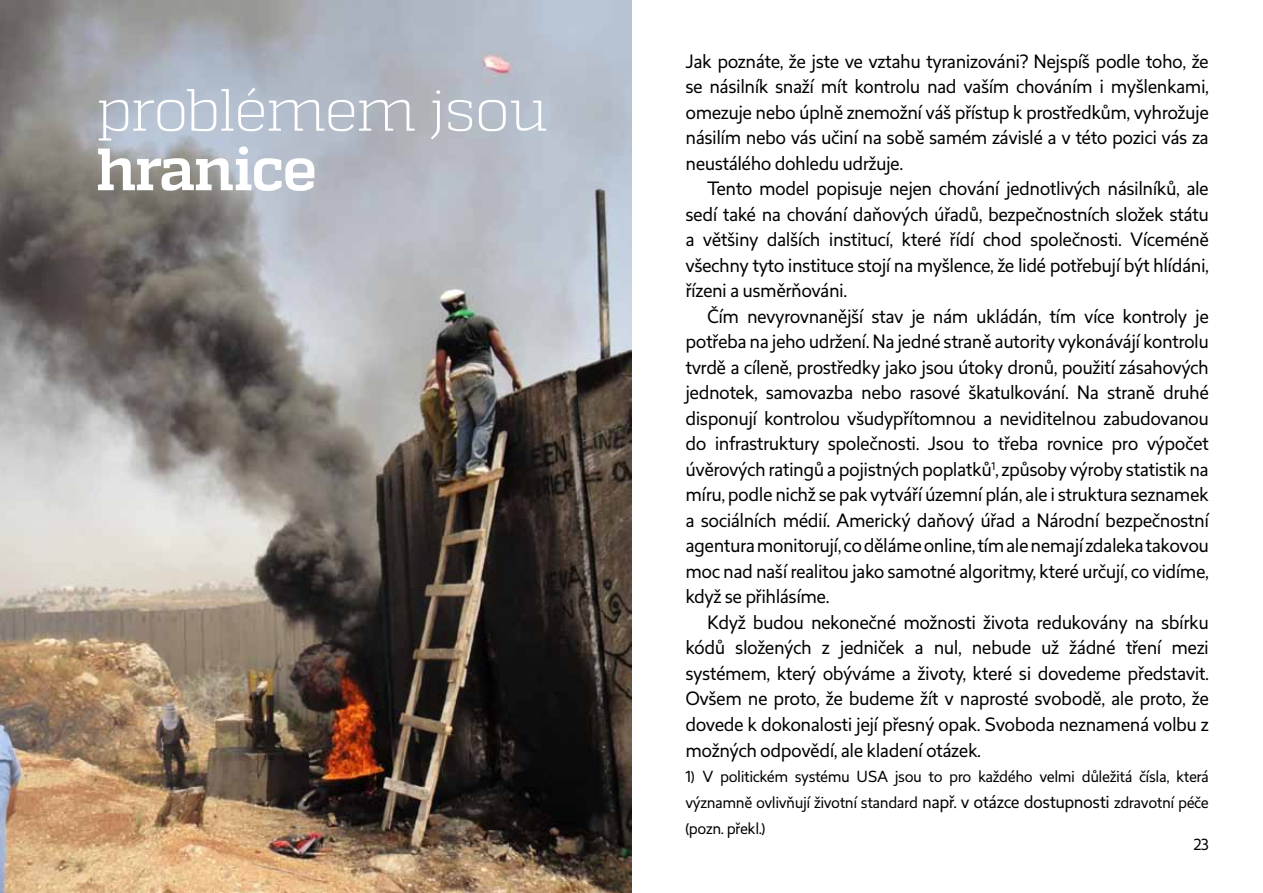
<style>
.page{position:relative;width:1263px;height:893px;background:#fff}
.page>*{position:absolute;margin:0;border:0;box-sizing:border-box;transform-origin:0 0}
.t1{font:300 59.55px "Quadon";letter-spacing:-.025em;color:#fff}
.t2{font:700 59.55px "Quadon";letter-spacing:-.025em;color:#fff}
.t3{font:18px/25.5px "Revisal";letter-spacing:-.03em;color:#000;text-align:justify}
.t4{font:15px/26px "Revisal";letter-spacing:-.03em;color:#000;text-align:justify}
.s1{font-size:16.5px}
</style>
<div class="page">
<img style="left:0;top:0;width:631px;height:893px">
<h1 class="t1" style="left:96px;top:76px;width:454px">problémem jsou</h1>
<h1 class="t2" style="left:96px;top:135px;width:223px">hranice</h1>
<p class="t3" style="left:685px;top:48px;width:525px">Jak poznáte, že jste ve vztahu tyranizováni? Nejspíš podle toho, že se násilník snaží mít kontrolu nad vaším chováním i myšlenkami, omezuje nebo úplně znemožní váš přístup k prostředkům, vyhrožuje násilím nebo vás učiní na sobě samém závislé a v této pozici vás za neustálého dohledu udržuje.</p>
<p class="t3" style="left:685px;top:175px;width:525px;text-indent:22px">Tento model popisuje nejen chování jednotlivých násilníků, ale sedí také na chování daňových úřadů, bezpečnostních složek státu a většiny dalších institucí, které řídí chod společnosti. Víceméně všechny tyto instituce stojí na myšlence, že lidé potřebují být hlídáni, řízeni a usměrňováni.</p>
<p class="t3" style="left:685px;top:303px;width:525px;text-indent:22px">Čím nevyrovnanější stav je nám ukládán, tím více kontroly je potřeba na jeho udržení. Na jedné straně autority vykonávájí kontrolu tvrdě a cíleně, prostředky jako jsou útoky dronů, použití zásahových jednotek, samovazba nebo rasové škatulkování. Na straně druhé disponují kontrolou všudypřítomnou a neviditelnou zabudovanou do infrastruktury společnosti. Jsou to třeba rovnice pro výpočet úvěrových ratingů a pojistných poplatků<sup>1</sup>, způsoby výroby statistik na míru, podle nichž se pak vytváří územní plán, ale i struktura seznamek a sociálních médií. Americký daňový úřad a Národní bezpečnostní agentura monitorují, co děláme online, tím ale nemají zdaleka takovou moc nad naší realitou jako samotné algoritmy, které určují, co vidíme, když se přihlásíme.</p>
<p class="t3" style="left:685px;top:609px;width:525px;text-indent:22px">Když budou nekonečné možnosti života redukovány na sbírku kódů složených z jedniček a nul, nebude už žádné tření mezi systémem, který obýváme a životy, které si dovedeme představit.<br>Ovšem ne proto, že budeme žít v naprosté svobodě, ale proto, že dovede k dokonalosti její přesný opak. Svoboda neznamená volbu z možných odpovědí, ale kladení otázek.</p>
<p class="t4" style="left:685px;top:764px;width:525px">1) V politickém systému USA jsou to pro každého velmi důležitá čísla, která významně ovlivňují životní standard <span class="s1">např. v otázce dostupnosti</span> zdravotní péče (pozn. překl.)</p>
<p class="t4" style="left:1193px;top:832px;width:17px">23</p>
</div>
